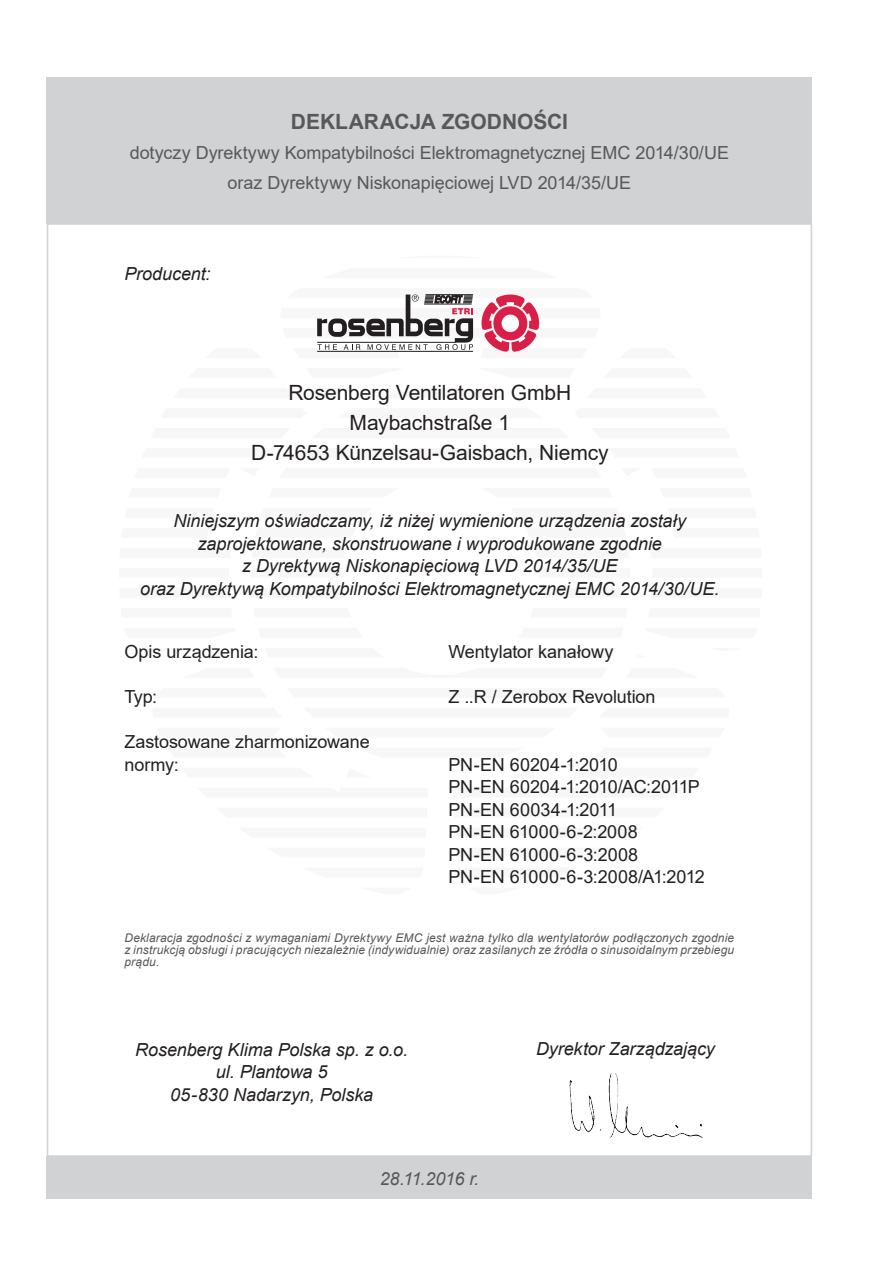
<style>
.page{position:relative;width:893px;height:1263px;background:#fff}
.page>*{position:absolute;margin:0;border:0;box-sizing:border-box;transform-origin:0 0}
.t1{font:21px "Arial";letter-spacing:-.005em;color:#231f20}
.t2{font:700 21px "Arial";color:#57585a}
.t3{font:italic 18px "Arial";letter-spacing:-.005em;color:#231f20}
.t4{font:18px "Arial";letter-spacing:-.005em;color:#231f20}
.t5{font:18px "Arial";letter-spacing:-.005em;color:#57585a}
.t6{font:italic 18px "Arial";letter-spacing:-.02em;color:#57585a}
.t7{font:italic 12px/12px "Arial";letter-spacing:.01em;color:#57585a;text-align:justify}
</style>
<div class="page">
<div style="left:47px;top:78px;width:765px;height:146px;background:#d1d2d4"></div>
<div style="left:47px;top:1157px;width:765px;height:42px;background:#d1d2d4"></div>
<img style="left:569px;top:1073px;width:134px;height:65px">
<hr style="left:317px;top:351px;width:156px;height:1px;background:#231f20">
<svg style="left:482px;top:294px;width:57px;height:58px"></svg>
<svg style="left:317px;top:294px;width:156px;height:56px"></svg>
<p class="t2" style="left:291px;top:106px;width:279px">DEKLARACJA ZGODNOŚCI</p>
<p class="t5" style="left:130px;top:140px;width:601px">dotyczy Dyrektywy Kompatybilności Elektromagnetycznej EMC 2014/30/UE</p>
<p class="t5" style="left:228px;top:170px;width:405px">oraz Dyrektywy Niskonapięciowej LVD 2014/35/UE</p>
<p class="t3" style="left:124px;top:262px;width:88px">Producent:</p>
<p class="t1" style="left:288px;top:378px;width:285px">Rosenberg Ventilatoren GmbH</p>
<p class="t1" style="left:350px;top:408px;width:162px">Maybachstraße 1</p>
<p class="t1" style="left:251px;top:438px;width:359px">D-74653 Künzelsau-Gaisbach, Niemcy</p>
<p class="t3" style="left:173px;top:509px;width:514px">Niniejszym oświadczamy, iż niżej wymienione urządzenia zostały</p>
<p class="t3" style="left:198px;top:532px;width:466px">zaprojektowane, skonstruowane i wyprodukowane zgodnie</p>
<p class="t3" style="left:242px;top:554px;width:377px">z Dyrektywą Niskonapięciową LVD 2014/35/UE</p>
<p class="t3" style="left:140px;top:577px;width:581px">oraz Dyrektywą Kompatybilności Elektromagnetycznej EMC 2014/30/UE.</p>
<p class="t4" style="left:124px;top:639px;width:136px">Opis urządzenia:</p>
<p class="t4" style="left:448px;top:639px;width:166px">Wentylator kanałowy</p>
<p class="t4" style="left:124px;top:684px;width:34px">Typ:</p>
<p class="t4" style="left:448px;top:684px;width:209px">Z ..R / Zerobox Revolution</p>
<p class="t4" style="left:124px;top:729px;width:247px">Zastosowane zharmonizowane</p>
<p class="t4" style="left:124px;top:752px;width:56px">normy:</p>
<p class="t4" style="left:448px;top:752px;width:171px">PN-EN 60204-1:2010</p>
<p class="t4" style="left:448px;top:774px;width:253px">PN-EN 60204-1:2010/AC:2011P</p>
<p class="t4" style="left:448px;top:797px;width:170px">PN-EN 60034-1:2011</p>
<p class="t4" style="left:448px;top:819px;width:191px">PN-EN 61000-6-2:2008</p>
<p class="t4" style="left:448px;top:842px;width:191px">PN-EN 61000-6-3:2008</p>
<p class="t4" style="left:448px;top:864px;width:258px">PN-EN 61000-6-3:2008/A1:2012</p>
<p class="t7" style="left:124px;top:932px;width:611px">Deklaracja zgodności z wymaganiami Dyrektywy EMC jest ważna tylko dla wentylatorów podłączonych zgodnie z instrukcją obsługi i pracujących niezależnie (indywidualnie) oraz zasilanych ze źródła o sinusoidalnym przebiegu prądu.</p>
<p class="t3" style="left:135px;top:1038px;width:274px">Rosenberg Klima Polska sp. z o.o.</p>
<p class="t3" style="left:216px;top:1060px;width:113px">ul. Plantowa 5</p>
<p class="t3" style="left:170px;top:1083px;width:204px">05-830 Nadarzyn, Polska</p>
<p class="t6" style="left:380px;top:1166px;width:101px">28.11.2016 r.</p>
<p class="t3" style="left:536px;top:1037px;width:180px">Dyrektor Zarządzający</p>
</div>
